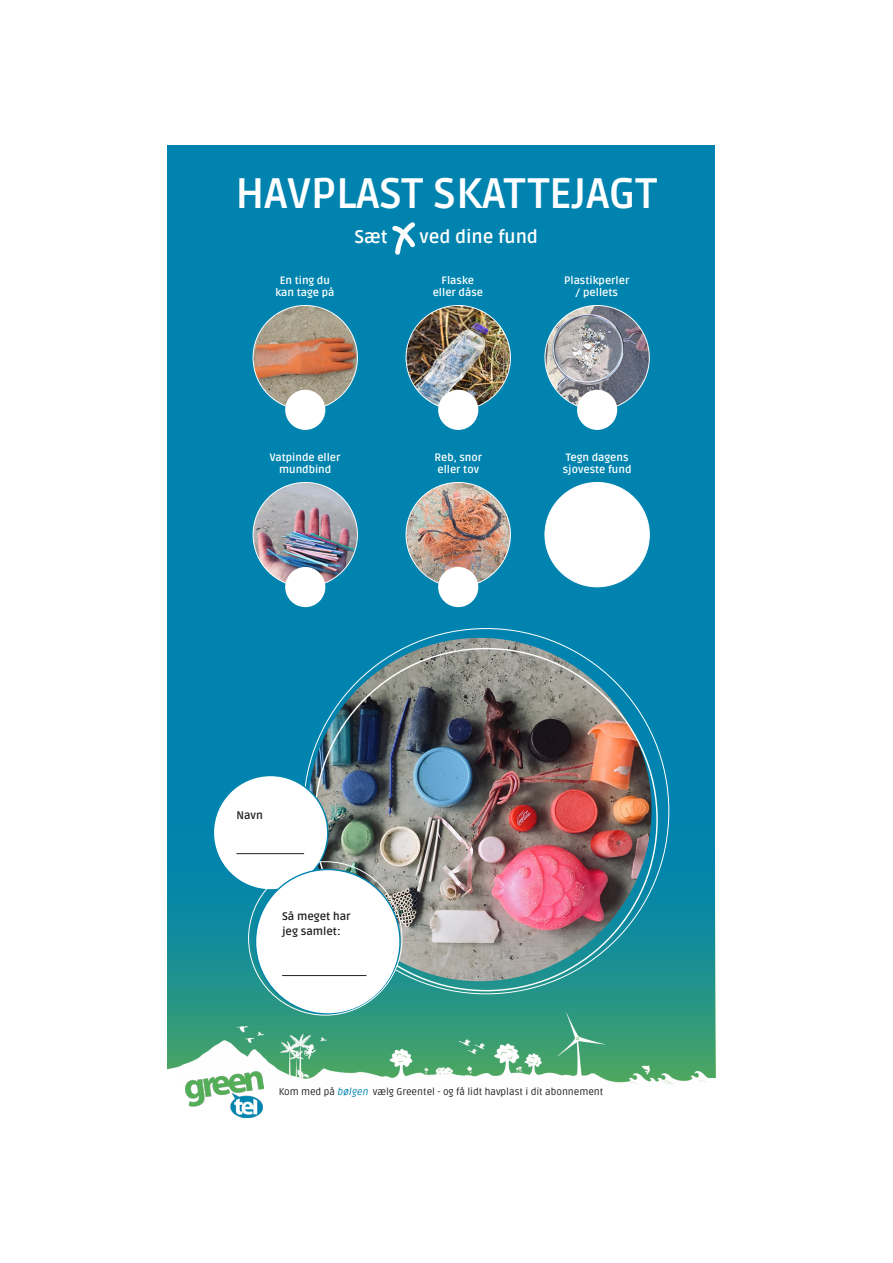
<style>
.page{position:relative;width:893px;height:1263px;background:#fff}
.page>*{position:absolute;margin:0;border:0;box-sizing:border-box;transform-origin:0 0}
.t1{font:700 42.6px "Ruda";color:#fff}
.t2{font:700 18.3px "Ruda";color:#fff}
.t3{font:700 10.95px "Ruda";color:#231f20}
.t4{font:700 10.65px/12.1px "Ruda";color:#fff}
.t5{font:9.75px "Ruda";color:#231f20}
.s1{font-style:italic;color:#0084af}
</style>
<div class="page">
<div style="left:167px;top:145px;width:548px;height:945px;background:#0084af"></div>
<img style="left:406px;top:482px;width:104px;height:105px;border-radius:52px">
<img style="left:253px;top:482px;width:104px;height:105px;border-radius:52px">
<img style="left:406px;top:305px;width:104px;height:105px;border-radius:52px">
<img style="left:253px;top:305px;width:104px;height:105px;border-radius:52px">
<img style="left:545px;top:305px;width:104px;height:105px;border-radius:52px">
<div style="left:545px;top:482px;width:104px;height:105px;background:#fff;border-radius:50%"></div>
<div style="left:577px;top:390px;width:40px;height:40px;background:#fff;border-radius:50%"></div>
<div style="left:438px;top:390px;width:40px;height:40px;background:#fff;border-radius:50%"></div>
<div style="left:285px;top:390px;width:40px;height:40px;background:#fff;border-radius:50%"></div>
<svg style="left:392px;top:222px;width:23px;height:33px"></svg>
<img style="left:167px;top:533px;width:548px;height:555px">
<div style="left:167px;top:1088px;width:548px;height:30px;background:#fff"></div>
<img style="left:308px;top:638px;width:344px;height:343px;border-radius:172px">
<div style="left:213px;top:775px;width:115px;height:115px;background:#fff;border-radius:50%"></div>
<hr style="left:236px;top:853px;width:68px;height:1px;background:#231f20">
<div style="left:256px;top:869px;width:144px;height:145px;background:#fff;border-radius:50%"></div>
<hr style="left:282px;top:975px;width:84px;height:1px;background:#231f20">
<div style="left:159px;top:1070px;width:16px;height:30px;background:#fff"></div>
<img style="left:185px;top:1071px;width:79px;height:47px">
<div style="left:707px;top:1078px;width:16px;height:30px;background:#fff"></div>
<p class="t1" style="left:236px;top:164px;width:423px">HAVPLAST SKATTEJAGT</p>
<p class="t2" style="left:354px;top:224px;width:35px">Sæt</p>
<p class="t2" style="left:420px;top:224px;width:120px">ved dine fund</p>
<p class="t4" style="left:280px;top:274px;width:51px">En ting du</p>
<p class="t4" style="left:275px;top:286px;width:60px">kan tage på</p>
<p class="t4" style="left:270px;top:451px;width:72px">Vatpinde eller</p>
<p class="t4" style="left:279px;top:463px;width:53px">mundbind</p>
<p class="t4" style="left:442px;top:274px;width:34px">Flaske</p>
<p class="t4" style="left:433px;top:286px;width:52px">eller dåse</p>
<p class="t4" style="left:434px;top:451px;width:49px">Reb, snor eller tov</p>
<p class="t4" style="left:564px;top:274px;width:67px">Plastikperler</p>
<p class="t4" style="left:576px;top:286px;width:44px">/ pellets</p>
<p class="t4" style="left:566px;top:451px;width:64px">Tegn dagens</p>
<p class="t4" style="left:563px;top:463px;width:70px">sjoveste fund</p>
<p class="t3" style="left:236px;top:808px;width:28px">Navn</p>
<p class="t3" style="left:282px;top:908px;width:70px">Så meget har</p>
<p class="t3" style="left:282px;top:924px;width:60px">jeg samlet:</p>
<p class="t5" style="left:279px;top:1085px;width:326px">Kom med på <span class="s1">bølgen</span> vælg Greentel - og få lidt havplast i dit abonnement</p>
</div>
